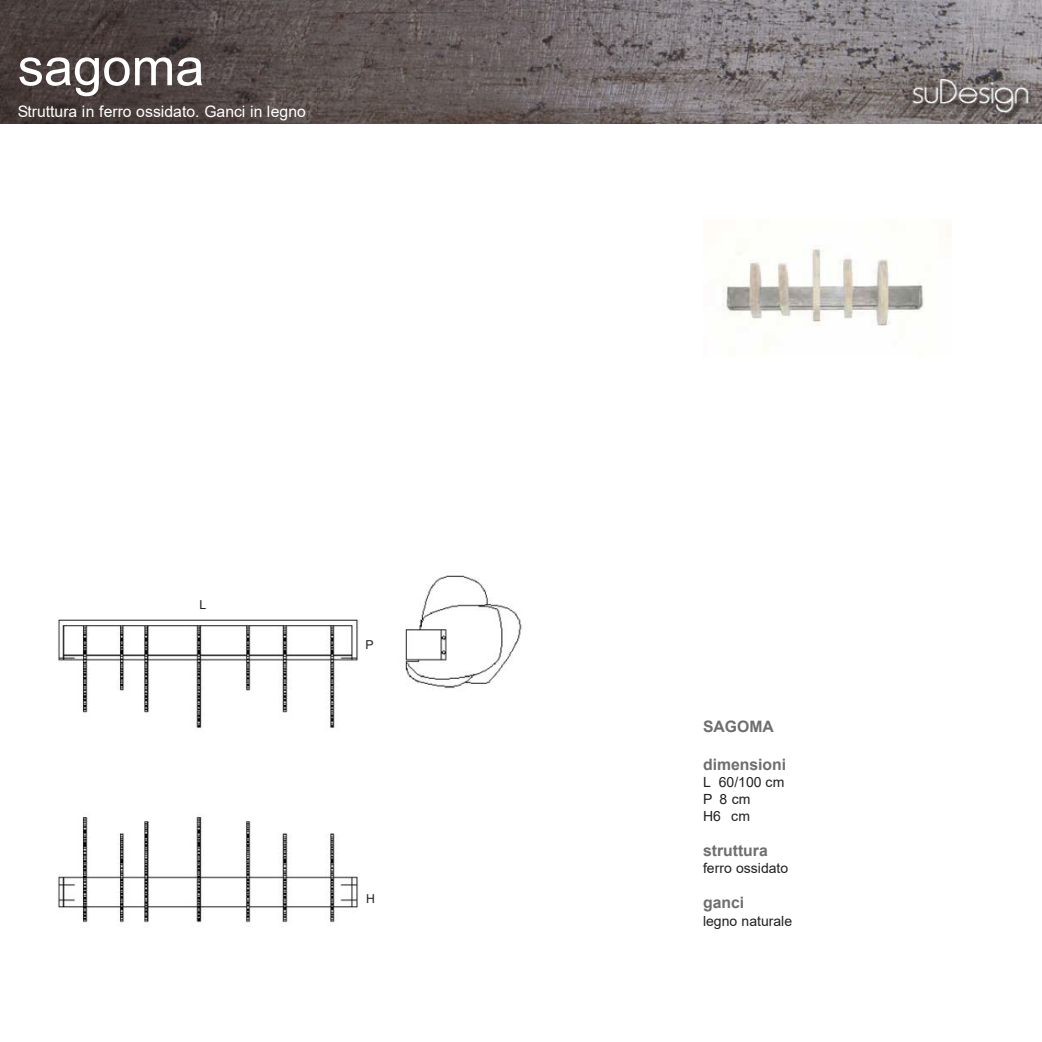
<style>
.page{position:relative;width:1042px;height:1042px;background:#fff}
.page>*{position:absolute;margin:0;border:0;box-sizing:border-box;transform-origin:0 0}
.t1{font:52.5px "Arial";color:#fff}
.t2{font:15.75px "Arial";color:#fff}
.t3{font:700 15.75px "Arial";color:#6e6e70}
.t4{font:14px/16.8px "Arial";color:#211f1f}
.t5{font:12.25px "Arial";color:#211f1f}
</style>
<div class="page">
<img style="left:0;top:0;width:1042px;height:124px">
<img style="left:57px;top:575px;width:465px;height:349px">
<img style="left:722px;top:245px;width:203px;height:81px">
<h1 class="t1" style="left:18px;top:31px;width:188px">sagoma</h1>
<p class="t2" style="left:18px;top:101px;width:290px">Struttura in ferro ossidato. Ganci in legno</p>
<p class="t5" style="left:199px;top:596px;width:8px">L</p>
<p class="t5" style="left:366px;top:636px;width:10px">P</p>
<p class="t5" style="left:366px;top:890px;width:10px">H</p>
<p class="t3" style="left:703px;top:715px;width:72px">SAGOMA</p>
<p class="t3" style="left:703px;top:753px;width:85px">dimensioni</p>
<p class="t4" style="left:703px;top:774px;width:83px">L 60/100 cm<br>P 8 cm<br>H6 cm</p>
<p class="t3" style="left:703px;top:839px;width:66px">struttura</p>
<p class="t4" style="left:703px;top:860px;width:87px">ferro ossidato</p>
<p class="t3" style="left:703px;top:891px;width:43px">ganci</p>
<p class="t4" style="left:703px;top:912px;width:91px">legno naturale</p>
</div>
